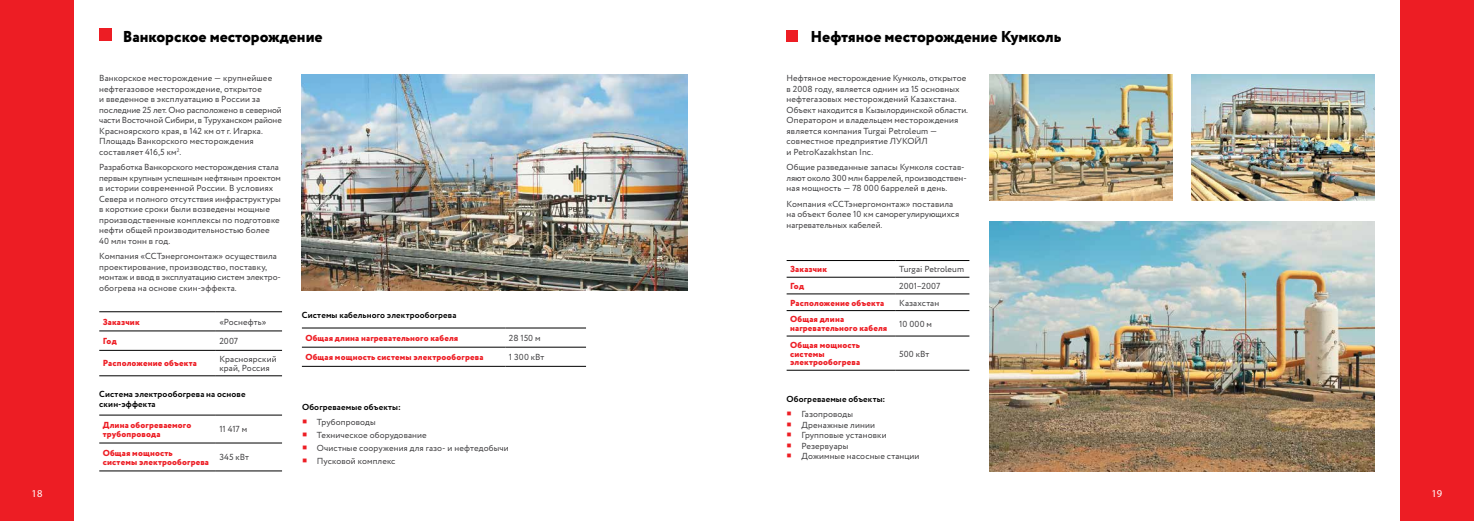
<style>
.page{position:relative;width:1474px;height:521px;background:#fff}
.page>*{position:absolute;margin:0;border:0;box-sizing:border-box;transform-origin:0 0}
.t1{font:800 15.75px "Circe";color:#000}
.t2{font:10.5px "Myriad Pro";color:#fff}
.t3{font:8.75px/10.5px "Circe";letter-spacing:.01em;color:#414042}
.t4{font:800 8.75px/8.8px "Circe";letter-spacing:.015em;color:#ed1d24}
.t5{font:700 8.75px/10.5px "Circe";letter-spacing:.015em;color:#000}
.s1{color:#ed1d24}
</style>
<div class="page">
<div style="left:1399px;top:0;width:74px;height:521px;background:#ed1d24"></div>
<div style="left:786px;top:30px;width:11px;height:11px;background:#ed1d24"></div>
<div style="left:0;top:0;width:73px;height:521px;background:#ed1d24"></div>
<div style="left:99px;top:29px;width:13px;height:12px;background:#ed1d24"></div>
<hr style="left:99px;top:311px;width:117px;height:1px;background:#000">
<hr style="left:216px;top:311px;width:66px;height:1px;background:#000">
<hr style="left:99px;top:331px;width:117px;height:1px;background:#000">
<hr style="left:216px;top:331px;width:66px;height:1px;background:#000">
<hr style="left:99px;top:350px;width:117px;height:1px;background:#000">
<hr style="left:99px;top:375px;width:117px;height:1px;background:#000">
<hr style="left:216px;top:350px;width:66px;height:1px;background:#000">
<hr style="left:216px;top:375px;width:66px;height:1px;background:#000">
<img style="left:302px;top:74px;width:385px;height:216px">
<hr style="left:302px;top:328px;width:203px;height:1px;background:#000">
<hr style="left:505px;top:328px;width:81px;height:1px;background:#000">
<hr style="left:302px;top:347px;width:203px;height:1px;background:#000">
<hr style="left:505px;top:347px;width:81px;height:1px;background:#000">
<hr style="left:302px;top:366px;width:203px;height:1px;background:#000">
<hr style="left:505px;top:366px;width:81px;height:1px;background:#000">
<hr style="left:99px;top:415px;width:117px;height:1px;background:#000">
<hr style="left:99px;top:443px;width:117px;height:1px;background:#000">
<hr style="left:216px;top:443px;width:66px;height:1px;background:#000">
<hr style="left:99px;top:471px;width:117px;height:1px;background:#000">
<hr style="left:216px;top:471px;width:66px;height:1px;background:#000">
<hr style="left:216px;top:415px;width:66px;height:1px;background:#000">
<hr style="left:786px;top:260px;width:109px;height:1px;background:#000">
<hr style="left:786px;top:277px;width:109px;height:1px;background:#000">
<hr style="left:786px;top:294px;width:109px;height:1px;background:#000">
<hr style="left:786px;top:310px;width:109px;height:1px;background:#000">
<hr style="left:786px;top:336px;width:109px;height:1px;background:#000">
<hr style="left:786px;top:370px;width:109px;height:1px;background:#000">
<hr style="left:895px;top:260px;width:74px;height:1px;background:#000">
<hr style="left:895px;top:277px;width:74px;height:1px;background:#000">
<hr style="left:895px;top:294px;width:74px;height:1px;background:#000">
<hr style="left:895px;top:310px;width:74px;height:1px;background:#000">
<hr style="left:895px;top:336px;width:74px;height:1px;background:#000">
<hr style="left:895px;top:370px;width:74px;height:1px;background:#000">
<img style="left:989px;top:74px;width:183px;height:126px">
<img style="left:989px;top:221px;width:385px;height:251px">
<img style="left:1191px;top:74px;width:183px;height:126px">
<h1 class="t1" style="left:123px;top:26px;width:201px">Ванкорское месторождение</h1>
<p class="t3" style="left:99px;top:73px;width:184px">Ванкорское месторождение — крупнейшее нефтегазовое месторождение, открытое<br>и введенное в эксплуатацию в России за последние 25 лет. Оно расположено в северной части Восточной Сибири, в Туруханском районе Красноярского края, в 142 км от г. Игарка.<br>Площадь Ванкорского месторождения составляет 416,5 км<sup>2</sup>.</p>
<p class="t3" style="left:99px;top:162px;width:183px">Разработка Ванкорского месторождения стала первым крупным успешным нефтяным проектом в истории современной России. В условиях Севера и полного отсутствия инфраструктуры в короткие сроки были возведены мощные производственные комплексы по подготовке нефти общей производительностью более 40 млн тонн в год.</p>
<p class="t3" style="left:99px;top:251px;width:183px">Компания «ССТэнергомонтаж» осуществила проектирование, производство, поставку, монтаж и ввод в эксплуатацию систем электро&shy;обогрева на основе скин-эффекта.</p>
<p class="t4" style="left:103px;top:318px;width:38px">Заказчик</p>
<p class="t3" style="left:219px;top:317px;width:49px">«Роснефть»</p>
<p class="t4" style="left:103px;top:337px;width:15px">Год</p>
<p class="t3" style="left:219px;top:336px;width:20px">2007</p>
<p class="t4" style="left:103px;top:360px;width:95px">Расположение объекта</p>
<p class="t3" style="left:219px;top:355px;width:59px;line-height:8.8px">Красноярский край, Россия</p>
<p class="t5" style="left:302px;top:310px;width:156px">Системы кабельного электрообогрева</p>
<p class="t4" style="left:305px;top:334px;width:154px">Общая длина нагревательного кабеля</p>
<p class="t3" style="left:509px;top:333px;width:33px">28 150 м</p>
<p class="t4" style="left:305px;top:353px;width:179px">Общая мощность системы электрообогрева</p>
<p class="t3" style="left:509px;top:352px;width:37px">1 300 кВт</p>
<p class="t5" style="left:99px;top:389px;width:148px">Система электрообогрева на основе скин-эффекта</p>
<p class="t4" style="left:103px;top:421px;width:90px">Длина обогреваемого трубопровода</p>
<p class="t3" style="left:219px;top:424px;width:29px">11 417 м</p>
<p class="t4" style="left:103px;top:449px;width:108px">Общая мощность системы электрообогрева</p>
<p class="t3" style="left:219px;top:452px;width:31px">345 кВт</p>
<p class="t5" style="left:302px;top:402px;width:100px">Обогреваемые объекты:</p>
<p class="t3" style="left:302px;top:417px;width:75px"><span class="s1">○</span> Трубопроводы</p>
<p class="t3" style="left:302px;top:430px;width:126px"><span class="s1">○</span> Техническое оборудование</p>
<p class="t3" style="left:302px;top:443px;width:208px"><span class="s1">○</span> Очистные сооружения для газо- и нефтедобычи</p>
<p class="t3" style="left:302px;top:456px;width:95px"><span class="s1">○</span> Пусковой комплекс</p>
<h1 class="t1" style="left:810px;top:26px;width:252px">Нефтяное месторождение Кумколь</h1>
<p class="t3" style="left:786px;top:73px;width:183px">Нефтяное месторождение Кумколь, открытое в 2008 году, является одним из 15 основных нефтегазовых месторождений Казахстана.<br>Объект находится в Кызылординской области.<br>Оператором и владельцем месторождения является компания Turgai Petroleum — совместное предприятие ЛУКОЙЛ<br>и PetroKazakhstan Inc.</p>
<p class="t3" style="left:786px;top:162px;width:182px">Общие разведанные запасы Кумколя состав&shy;ляют около 300 млн баррелей, производствен&shy;ная мощность — 78 000 баррелей в день.</p>
<p class="t3" style="left:786px;top:199px;width:174px">Компания «ССТэнергомонтаж» поставила на объект более 10 км саморегулирующихся нагревательных кабелей.</p>
<p class="t4" style="left:790px;top:265px;width:38px">Заказчик</p>
<p class="t3" style="left:899px;top:264px;width:66px">Turgai Petroleum</p>
<p class="t4" style="left:790px;top:282px;width:15px">Год</p>
<p class="t3" style="left:899px;top:281px;width:43px">2001–2007</p>
<p class="t4" style="left:790px;top:299px;width:95px">Расположение объекта</p>
<p class="t3" style="left:899px;top:298px;width:42px">Казахстан</p>
<p class="t4" style="left:790px;top:315px;width:99px">Общая длина нагревательного кабеля</p>
<p class="t3" style="left:899px;top:319px;width:34px">10 000 м</p>
<p class="t4" style="left:790px;top:341px;width:71px">Общая мощность системы электрообогрева</p>
<p class="t3" style="left:899px;top:349px;width:32px">500 кВт</p>
<p class="t5" style="left:786px;top:394px;width:100px">Обогреваемые объекты:</p>
<p class="t3" style="left:786px;top:409px;width:68px"><span class="s1">○</span> Газопроводы</p>
<p class="t3" style="left:786px;top:420px;width:90px"><span class="s1">○</span> Дренажные линии</p>
<p class="t3" style="left:786px;top:430px;width:101px"><span class="s1">○</span> Групповые установки</p>
<p class="t3" style="left:786px;top:441px;width:63px"><span class="s1">○</span> Резервуары</p>
<p class="t3" style="left:786px;top:451px;width:134px"><span class="s1">○</span> Дожимные насосные станции</p>
<p class="t2" style="left:32px;top:487px;width:12px">18</p>
<p class="t2" style="left:1431px;top:487px;width:12px">19</p>
</div>
